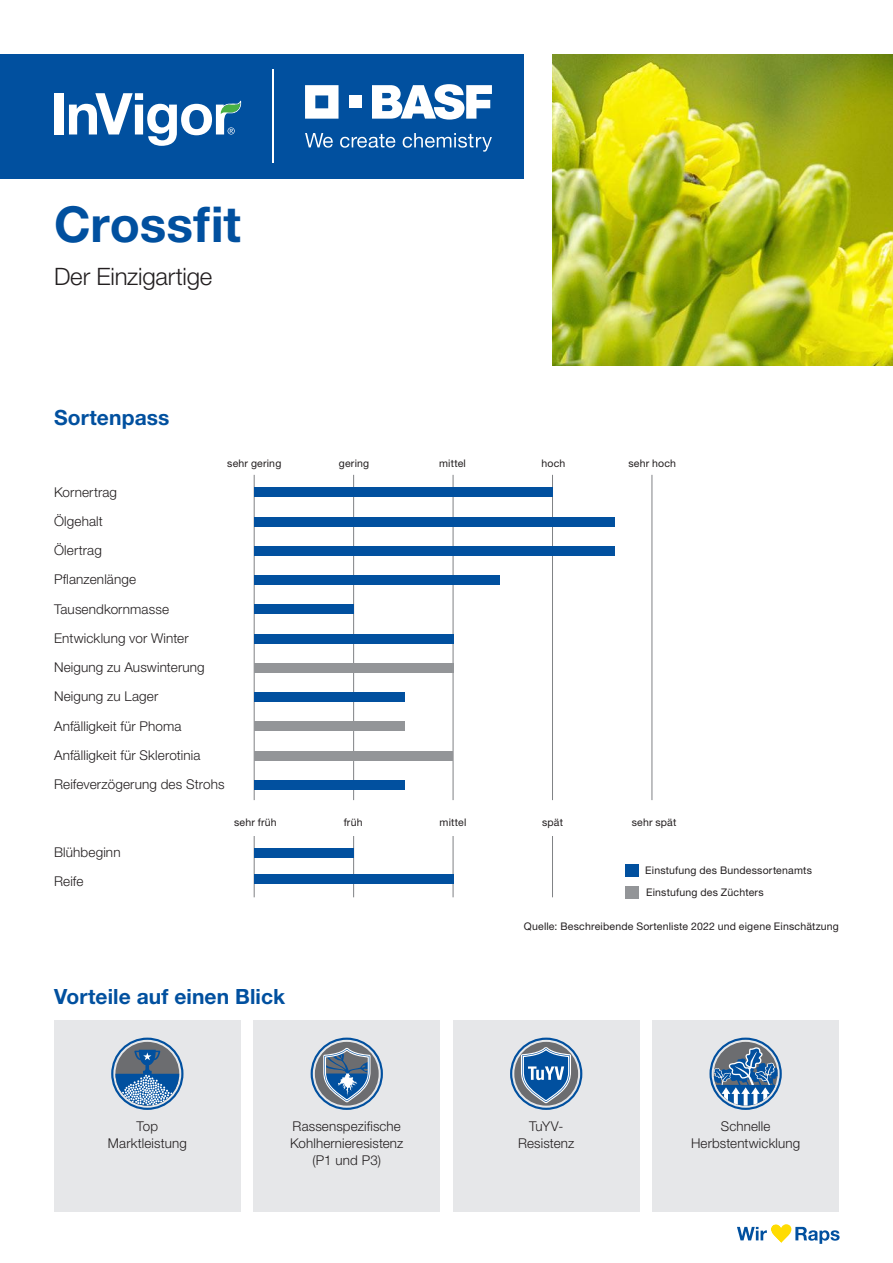
<style>
.page{position:relative;width:893px;height:1263px;background:#fff}
.page>*{position:absolute;margin:0;border:0;box-sizing:border-box;transform-origin:0 0}
.t1{font:700 49.5px "Helvetica Neue LT Std";color:#01509f}
.t2{font:300 24px "Helvetica Neue LT Std";letter-spacing:-.01em;color:#231f20}
.t3{font:700 21px "Helvetica Neue LT Std";letter-spacing:.005em;color:#01509f}
.t4{font:300 13.5px/29.2px "Helvetica Neue LT Std";letter-spacing:.01em;color:#231f20;text-align:center}
.t5{font:10.5px/22.2px "Helvetica Neue LT Std";letter-spacing:.02em;color:#231f20}
</style>
<div class="page">
<div style="left:54px;top:1020px;width:187px;height:192px;background:#e6e7e9"></div>
<div style="left:253px;top:1020px;width:187px;height:192px;background:#e6e7e9"></div>
<div style="left:453px;top:1020px;width:186px;height:192px;background:#e6e7e9"></div>
<div style="left:652px;top:1020px;width:187px;height:192px;background:#e6e7e9"></div>
<img style="left:552px;top:54px;width:341px;height:312px">
<div style="left:625px;top:864px;width:14px;height:12px;background:#01509f"></div>
<div style="left:625px;top:886px;width:14px;height:13px;background:#939598"></div>
<hr style="left:552px;top:475px;width:1px;height:325px;background:#808285">
<hr style="left:552px;top:836px;width:1px;height:61px;background:#808285">
<hr style="left:652px;top:475px;width:1px;height:325px;background:#808285">
<hr style="left:453px;top:475px;width:1px;height:325px;background:#808285">
<hr style="left:453px;top:836px;width:1px;height:61px;background:#808285">
<hr style="left:353px;top:475px;width:1px;height:325px;background:#808285">
<hr style="left:353px;top:836px;width:1px;height:61px;background:#808285">
<hr style="left:254px;top:475px;width:1px;height:325px;background:#808285">
<hr style="left:254px;top:836px;width:1px;height:61px;background:#808285">
<div style="left:254px;top:751px;width:199px;height:9px;background:#939598"></div>
<div style="left:254px;top:721px;width:151px;height:10px;background:#939598"></div>
<div style="left:254px;top:663px;width:199px;height:10px;background:#939598"></div>
<div style="left:254px;top:874px;width:199px;height:10px;background:#01509f"></div>
<div style="left:254px;top:848px;width:100px;height:9px;background:#01509f"></div>
<div style="left:254px;top:487px;width:299px;height:10px;background:#01509f"></div>
<div style="left:254px;top:517px;width:361px;height:9px;background:#01509f"></div>
<div style="left:254px;top:575px;width:246px;height:10px;background:#01509f"></div>
<div style="left:254px;top:634px;width:199px;height:9px;background:#01509f"></div>
<div style="left:254px;top:546px;width:361px;height:10px;background:#01509f"></div>
<div style="left:254px;top:604px;width:100px;height:10px;background:#01509f"></div>
<div style="left:254px;top:692px;width:151px;height:10px;background:#01509f"></div>
<div style="left:254px;top:780px;width:151px;height:10px;background:#01509f"></div>
<svg style="left:115px;top:1042px;width:64px;height:64px;background:#6686a7"></svg>
<div style="left:111px;top:1037px;width:72px;height:73px;border:2px solid #01509f;border-radius:50%"></div>
<svg style="left:315px;top:1042px;width:64px;height:64px"></svg>
<div style="left:311px;top:1037px;width:72px;height:73px;border:2px solid #01509f;border-radius:50%"></div>
<svg style="left:714px;top:1042px;width:63px;height:64px;background:#688aad"></svg>
<div style="left:709px;top:1037px;width:73px;height:73px;border:2px solid #01509f;border-radius:50%"></div>
<svg style="left:514px;top:1042px;width:64px;height:64px"></svg>
<div style="left:510px;top:1037px;width:72px;height:73px;border:2px solid #01509f;border-radius:50%"></div>
<div style="left:0;top:54px;width:523px;height:125px;background:#01509f"></div>
<div style="left:54px;top:93px;width:9px;height:41px;background:#fff"></div>
<svg style="left:69px;top:93px;width:172px;height:53px"></svg>
<hr style="left:272px;top:70px;width:2px;height:93px;background:#fff">
<svg style="left:305px;top:85px;width:33px;height:34px"></svg>
<div style="left:349px;top:95px;width:13px;height:13px;background:#fff"></div>
<svg style="left:372px;top:84px;width:120px;height:36px"></svg>
<svg style="left:305px;top:133px;width:28px;height:15px"></svg>
<svg style="left:340px;top:134px;width:55px;height:14px"></svg>
<svg style="left:403px;top:133px;width:89px;height:19px"></svg>
<svg style="left:737px;top:1224px;width:103px;height:20px"></svg>
<h1 class="t1" style="left:54px;top:194px;width:188px">Crossfit</h1>
<h2 class="t2" style="left:54px;top:262px;width:160px">Der Einzigartige</h2>
<h3 class="t3" style="left:54px;top:405px;width:117px">Sortenpass</h3>
<p class="t5" style="left:227px;top:452px;width:56px">sehr gering</p>
<p class="t5" style="left:628px;top:452px;width:49px">sehr hoch</p>
<p class="t5" style="left:339px;top:452px;width:32px">gering</p>
<p class="t5" style="left:439px;top:452px;width:28px">mittel</p>
<p class="t5" style="left:541px;top:452px;width:25px">hoch</p>
<p class="t4" style="left:54px;top:477px;width:172px;text-align:left">Kornertrag<br>Ölgehalt<br>Ölertrag<br>Pflanzenlänge<br>Tausendkornmasse<br>Entwicklung vor Winter<br>Neigung zu Auswinterung<br>Neigung zu Lager<br>Anfälligkeit für Phoma<br>Anfälligkeit für Sklerotinia<br>Reifeverzögerung des Strohs</p>
<p class="t4" style="left:54px;top:837px;width:68px;text-align:left">Blühbeginn<br>Reife</p>
<p class="t5" style="left:234px;top:811px;width:44px">sehr früh</p>
<p class="t5" style="left:344px;top:811px;width:20px">früh</p>
<p class="t5" style="left:440px;top:811px;width:28px">mittel</p>
<p class="t5" style="left:542px;top:811px;width:22px">spät</p>
<p class="t5" style="left:632px;top:811px;width:46px">sehr spät</p>
<p class="t5" style="left:645px;top:859px;width:168px">Einstufung des Bundessortenamts<br>Einstufung des Züchters</p>
<p class="t5" style="left:524px;top:915px;width:317px">Quelle: Beschreibende Sortenliste 2022 und eigene Einschätzung</p>
<h3 class="t3" style="left:54px;top:983px;width:233px">Vorteile auf einen Blick</h3>
<p class="t4" style="left:108px;top:1117px;width:80px;line-height:17px">Top<br>Marktleistung</p>
<p class="t4" style="left:290px;top:1117px;width:115px;line-height:17px">Rassenspezifische<br>Kohlhernieresistenz (P1 und P3)</p>
<p class="t4" style="left:518px;top:1117px;width:58px;line-height:17px">TuYV-<br>Resistenz</p>
<p class="t4" style="left:691px;top:1117px;width:111px;line-height:17px">Schnelle<br>Herbstentwicklung</p>
</div>
